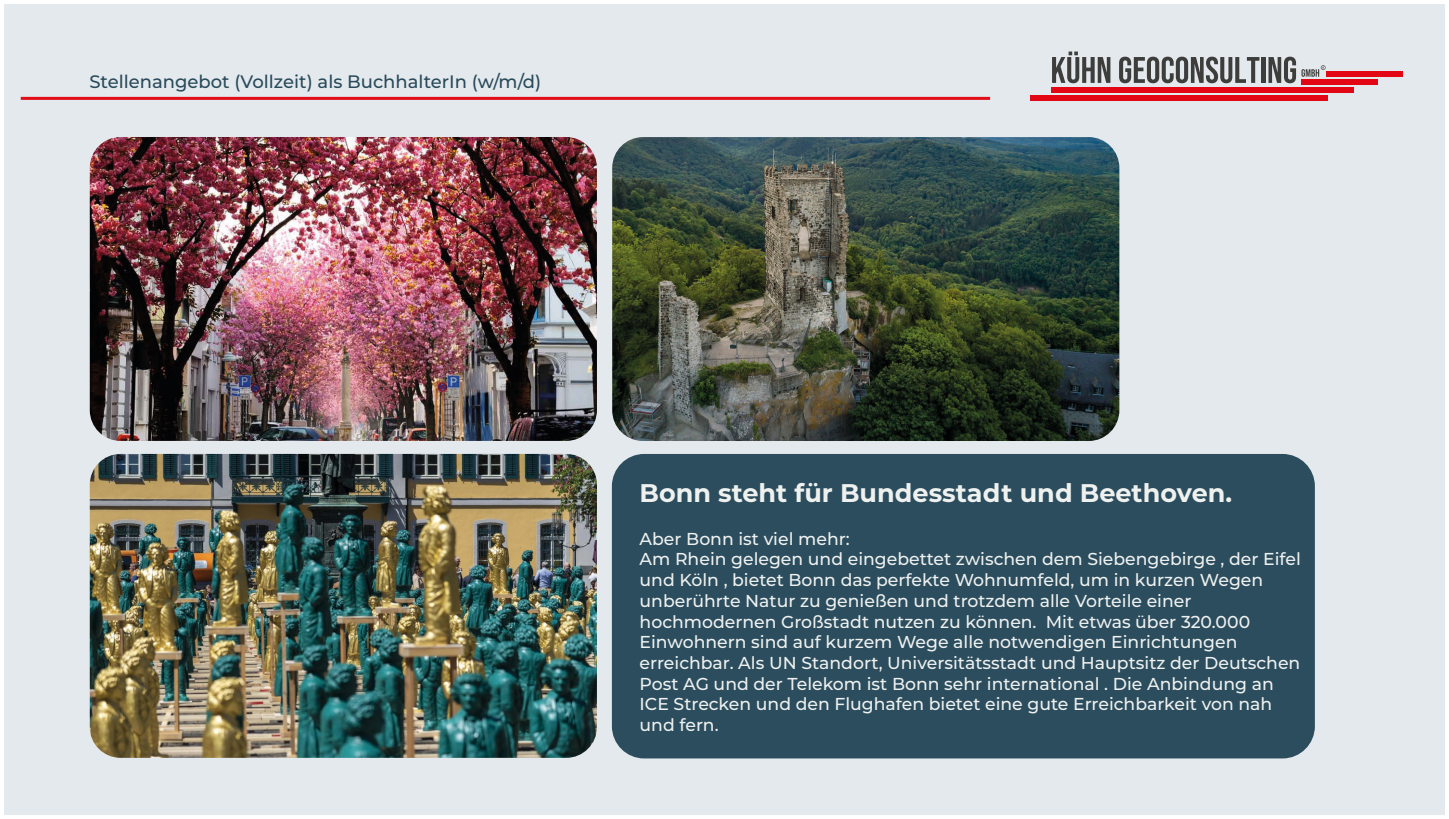
<style>
.page{position:relative;width:1449px;height:819px;background:#fff}
.page>*{position:absolute;margin:0;border:0;box-sizing:border-box;transform-origin:0 0}
.t1{font:700 25.5px "Montserrat";color:#eff1ef}
.t2{font:500 18px "Montserrat";color:#284a5a}
.t3{font:500 17.25px/20.7px "Montserrat";color:#eff1ef}
</style>
<div class="page">
<div style="left:4px;top:4px;width:1440px;height:810px;background:#e4e9ed"></div>
<svg style="left:1052px;top:52px;width:58px;height:31px"></svg>
<svg style="left:1119px;top:57px;width:140px;height:26px"></svg>
<hr style="left:1261px;top:57px;width:4px;height:26px;background:#3d3d3c">
<div style="left:1326px;top:72px;width:76px;height:5px;background:#e30614"></div>
<div style="left:1301px;top:80px;width:77px;height:5px;background:#e30614"></div>
<div style="left:1051px;top:88px;width:302px;height:5px;background:#e30614"></div>
<div style="left:1030px;top:95px;width:297px;height:6px;background:#e30614"></div>
<svg style="left:1268px;top:57px;width:57px;height:26px"></svg>
<hr style="left:21px;top:97px;width:969px;height:3px;background:#e30d18">
<img style="left:612px;top:137px;width:507px;height:304px">
<img style="left:90px;top:137px;width:507px;height:304px">
<img style="left:90px;top:454px;width:507px;height:303px">
<div style="left:612px;top:454px;width:702px;height:304px;background:#2b4d5e;border-radius:32px"></div>
<p class="t2" style="left:89px;top:69px;width:453px">Stellenangebot (Vollzeit) als BuchhalterIn (w/m/d)</p>
<p class="t1" style="left:639px;top:475px;width:594px">Bonn steht für Bundesstadt und Beethoven.</p>
<p class="t3" style="left:639px;top:527px;width:212px">Aber Bonn ist viel mehr:</p>
<p class="t3" style="left:639px;top:548px;width:663px">Am Rhein gelegen und eingebettet zwischen dem Siebengebirge , der Eifel und Köln , bietet Bonn das perfekte Wohnumfeld, um in kurzen Wegen unberührte Natur zu genießen und trotzdem alle Vorteile einer hochmodernen Großstadt nutzen zu können. Mit etwas über 320.000<br>Einwohnern sind auf kurzem Wege alle notwendigen Einrichtungen erreichbar. Als UN Standort, Universitätsstadt und Hauptsitz der Deutschen Post AG und der Telekom ist Bonn sehr international . Die Anbindung an ICE Strecken und den Flughafen bietet eine gute Erreichbarkeit von nah und fern.</p>
</div>
